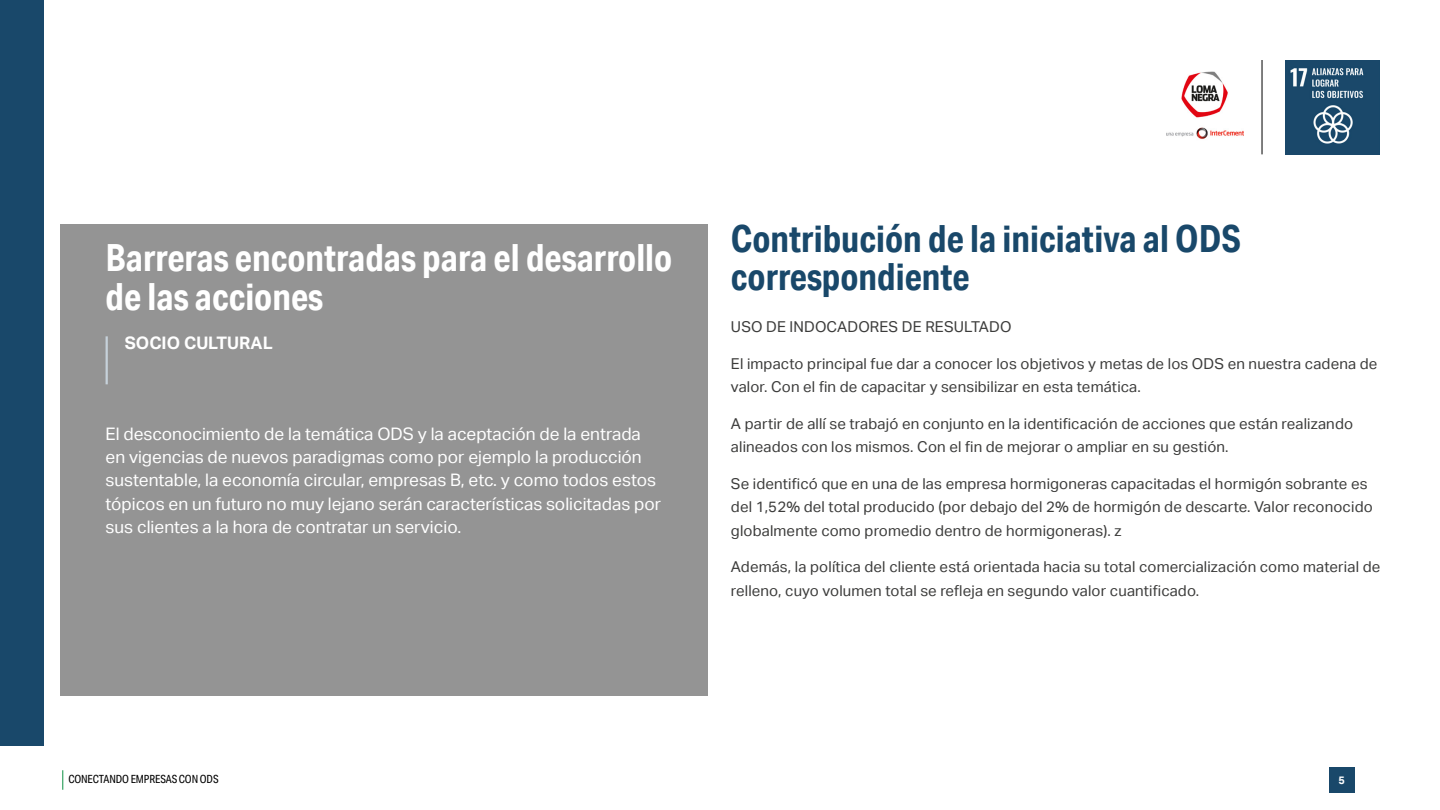
<style>
.page{position:relative;width:1440px;height:810px;background:#fff}
.page>*{position:absolute;margin:0;border:0;box-sizing:border-box;transform-origin:0 0}
.t1{font:700 37.5px/38.2px "Aktiv Grotesk Cd";color:#fff}
.t2{font:700 37.5px/38.2px "Aktiv Grotesk Cd";color:#19486a}
.t3{font:17.25px/23.2px "Aktiv Grotesk";color:#fff}
.t4{font:700 17.25px "Aktiv Grotesk";color:#fff}
.t5{font:15px/23.2px "Aktiv Grotesk";letter-spacing:.01em;color:#3c3c3b}
.t6{font:11.25px "Aktiv Grotesk Cd";letter-spacing:-.01em;color:#000}
.t7{font:700 10.88px "Aktiv Grotesk";color:#fff}
</style>
<div class="page">
<svg style="left:62px;top:770px;width:1px;height:20px"></svg>
<div style="left:1329px;top:767px;width:25px;height:26px;background:#19486a"></div>
<img style="left:1285px;top:60px;width:95px;height:95px">
<hr style="left:1262px;top:60px;width:1px;height:94px;background:#000">
<img style="left:1166px;top:71px;width:78px;height:68px">
<div style="left:0;top:0;width:44px;height:746px;background:#19486a"></div>
<div style="left:60px;top:225px;width:648px;height:471px;background:#949494"></div>
<hr style="left:106px;top:336px;width:2px;height:48px;background:#c6d1da">
<h1 class="t1" style="left:106px;top:238px;width:568px">Barreras encontradas para el desarrollo de las acciones</h1>
<p class="t4" style="left:125px;top:333px;width:149px">SOCIO CULTURAL</p>
<p class="t3" style="left:106px;top:422px;width:557px">El desconocimiento de la temática ODS y la aceptación de la entrada en vigencias de nuevos paradigmas como por ejemplo la producción sustentable, la economía circular, empresas B, etc. y como todos estos tópicos en un futuro no muy lejano serán características solicitadas por sus clientes a la hora de contratar un servicio.</p>
<h1 class="t2" style="left:731px;top:219px;width:512px">Contribución de la iniciativa al ODS correspondiente</h1>
<p class="t5" style="left:731px;top:316px;width:282px">USO DE INDOCADORES DE RESULTADO</p>
<p class="t5" style="left:731px;top:352px;width:648px">El impacto principal fue dar a conocer los objetivos y metas de los ODS en nuestra cadena de valor. Con el fin de capacitar y sensibilizar en esta temática.</p>
<p class="t5" style="left:731px;top:412px;width:624px">A partir de allí se trabajó en conjunto en la identificación de acciones que están realizando alineados con los mismos. Con el fin de mejorar o ampliar en su gestión.</p>
<p class="t5" style="left:731px;top:472px;width:643px">Se identificó que en una de las empresa hormigoneras capacitadas el hormigón sobrante es del 1,52% del total producido (por debajo del 2% de hormigón de descarte. Valor reconocido globalmente como promedio dentro de hormigoneras). z</p>
<p class="t5" style="left:731px;top:556px;width:651px">Además, la política del cliente está orientada hacia su total comercialización como material de relleno, cuyo volumen total se refleja en segundo valor cuantificado.</p>
<p class="t6" style="left:68px;top:773px;width:152px">CONECTANDO EMPRESAS CON ODS</p>
<p class="t7" style="left:1338px;top:774px;width:8px">5</p>
</div>
